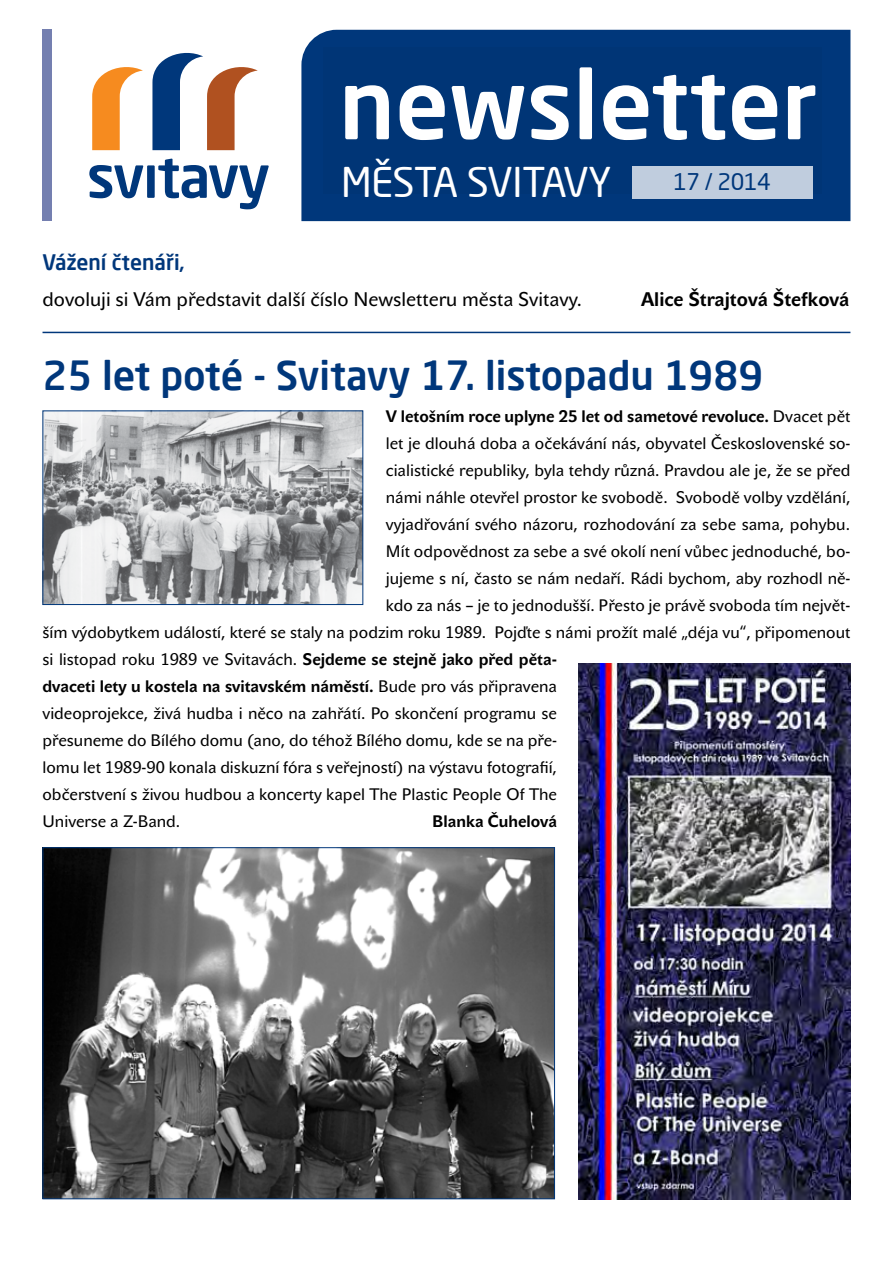
<style>
.page{position:relative;width:893px;height:1263px;background:#fff}
.page>*{position:absolute;margin:0;border:0;box-sizing:border-box;transform-origin:0 0}
.t1{font:500 94.5px "Neo Sans Pro";color:#fff}
.t2{font:40.2px "Neo Sans Pro";letter-spacing:-.02em;color:#fff}
.t3{font:500 39.45px "Neo Sans Pro";color:#00377b}
.t4{font:22.65px "Neo Sans Pro";letter-spacing:-.02em;color:#00377b}
.t5{font:500 21px "Neo Sans Pro";color:#00377b}
.t6{font:19.5px "John Sans Text Pro";color:#000}
.t7{font:700 19.5px "John Sans Text Pro";color:#000}
.t8{font:16.5px "John Sans Text Pro";color:#000}
.t9{font:700 16.5px "John Sans Text Pro";color:#000}
.s1{font-weight:400}
.s2{font-weight:700}
</style>
<div class="page">
<hr style="left:43px;top:332px;width:807px;height:1px;background:#00377b">
<div style="left:301px;top:30px;width:549px;height:191px;background:#00377b"></div>
<svg style="left:89px;top:159px;width:180px;height:50px"></svg>
<svg style="left:152px;top:53px;width:106px;height:97px"></svg>
<svg style="left:92px;top:67px;width:51px;height:83px"></svg>
<div style="left:43px;top:30px;width:9px;height:191px;background:#747fb0"></div>
<div style="left:323px;top:48px;width:499px;height:146px;background:#003576"></div>
<div style="left:632px;top:166px;width:180px;height:32px;background:#c0cdde"></div>
<img style="left:45px;top:412px;width:316px;height:191px">
<div style="left:43px;top:410px;width:320px;height:195px;border:1px solid #00377b"></div>
<img style="left:45px;top:849px;width:508px;height:348px">
<img style="left:578px;top:663px;width:272px;height:536px">
<h1 class="t1" style="left:339px;top:45px;width:480px">newsletter</h1>
<h2 class="t2" style="left:341px;top:158px;width:272px">MĚSTA SVITAVY</h2>
<h3 class="t4" style="left:673px;top:168px;width:99px">17 / 2014</h3>
<p class="t5" style="left:43px;top:249px;width:144px">Vážení čtenáři,</p>
<p class="t6" style="left:43px;top:288px;width:541px">dovoluji si Vám představit další číslo Newsletteru města Svitavy.</p>
<p class="t7" style="left:641px;top:288px;width:210px">Alice Štrajtová Štefková</p>
<h3 class="t3" style="left:43px;top:350px;width:722px">25 let poté - Svitavy 17. listopadu 1989</h3>
<p class="t9" style="left:386px;top:407px;width:466px">V letošním roce uplyne 25 let od sametové revoluce. <span class="s1">Dvacet pět</span></p>
<p class="t8" style="left:386px;top:434px;width:466px">let je dlouhá doba a očekávání nás, obyvatel Československé so-</p>
<p class="t8" style="left:386px;top:461px;width:466px">cialistické republiky, byla tehdy různá. Pravdou ale je, že se před</p>
<p class="t8" style="left:386px;top:488px;width:466px">námi náhle otevřel prostor ke svobodě. Svobodě volby vzdělání,</p>
<p class="t8" style="left:386px;top:515px;width:466px">vyjadřování svého názoru, rozhodování za sebe sama, pohybu.</p>
<p class="t8" style="left:386px;top:542px;width:466px">Mít odpovědnost za sebe a své okolí není vůbec jednoduché, bo-</p>
<p class="t8" style="left:386px;top:569px;width:466px">jujeme s ní, často se nám nedaří. Rádi bychom, aby rozhodl ně-</p>
<p class="t8" style="left:386px;top:596px;width:466px">kdo za nás – je to jednodušší. Přesto je právě svoboda tím největ-</p>
<p class="t8" style="left:43px;top:623px;width:809px">ším výdobytkem událostí, které se staly na podzim roku 1989. Pojďte s námi prožít malé „déja vu“, připomenout</p>
<p class="t8" style="left:43px;top:650px;width:516px">si listopad roku 1989 ve Svitavách. <span class="s2">Sejdeme se stejně jako před pěta-</span></p>
<p class="t9" style="left:43px;top:677px;width:516px">dvaceti lety u kostela na svitavském náměstí. <span class="s1">Bude pro vás připravena</span></p>
<p class="t8" style="left:43px;top:704px;width:516px">videoprojekce, živá hudba i něco na zahřátí. Po skončení programu se</p>
<p class="t8" style="left:43px;top:731px;width:516px">přesuneme do Bílého domu (ano, do téhož Bílého domu, kde se na pře-</p>
<p class="t8" style="left:43px;top:758px;width:516px">lomu let 1989-90 konala diskuzní fóra s veřejností) na výstavu fotografií,</p>
<p class="t8" style="left:43px;top:785px;width:516px">občerstvení s živou hudbou a koncerty kapel The Plastic People Of The</p>
<p class="t8" style="left:43px;top:812px;width:139px">Universe a Z-Band.</p>
<p class="t9" style="left:432px;top:812px;width:126px">Blanka Čuhelová</p>
</div>
